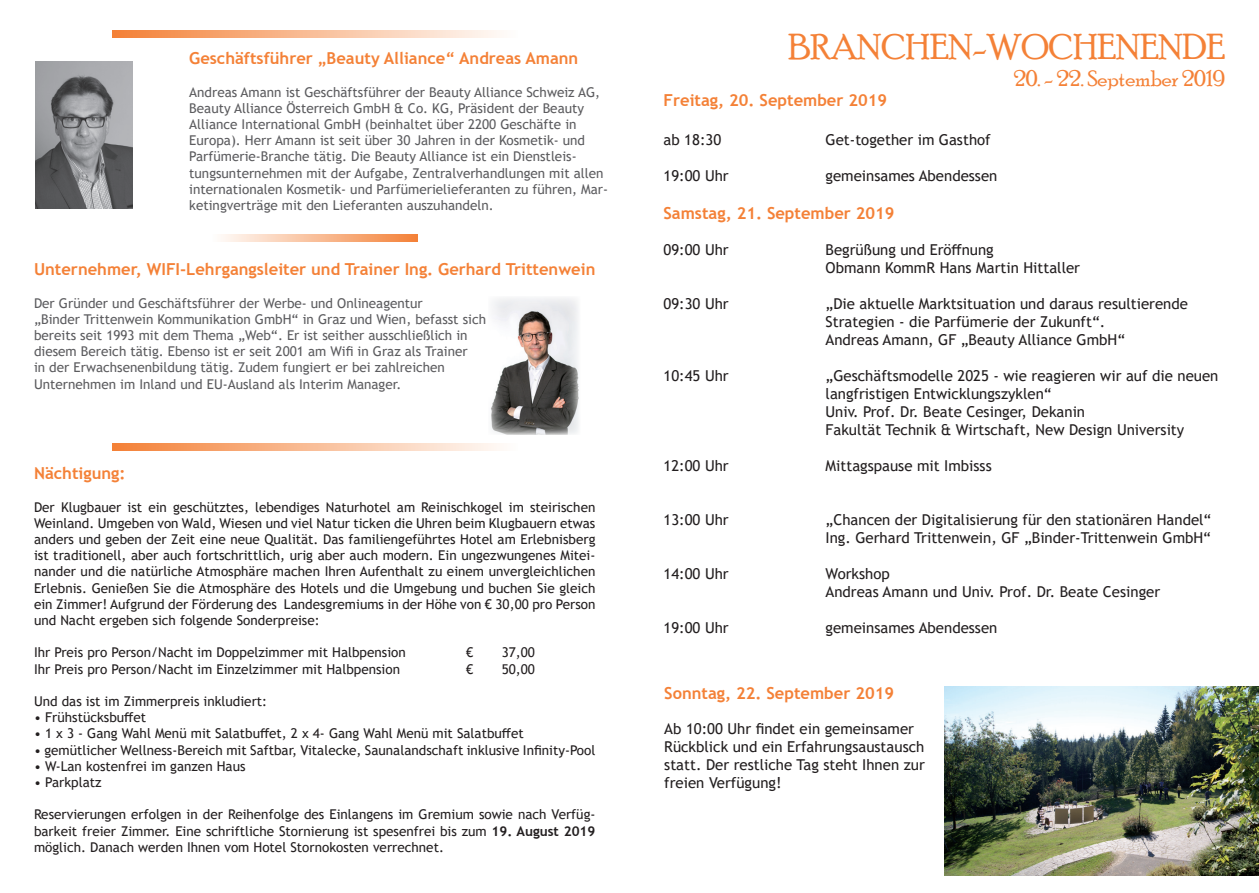
<style>
.page{position:relative;width:1259px;height:893px;background:#fff}
.page>*{position:absolute;margin:0;border:0;box-sizing:border-box;transform-origin:0 0}
.t1{font:36px "Poor Richard";color:#f48137}
.t2{font:22.5px "Poor Richard";color:#f48137}
.t3{font:700 16.5px "Trebuchet MS";color:#f48137}
.t4{font:15px/18px "Trebuchet MS";color:#231f20}
.t5{font:13.5px/16.2px "Trebuchet MS";color:#231f20;text-align:justify}
.t6{font:13.5px/16.2px "Trebuchet MS";color:#5c5c5f}
.s1{font-weight:700}
</style>
<div class="page">
<img style="left:944px;top:686px;width:315px;height:190px">
<img style="left:35px;top:62px;width:98px;height:146px">
<svg style="left:112px;top:443px;width:388px;height:8px;background:#f8bc95"></svg>
<svg style="left:112px;top:30px;width:388px;height:8px;background:#f8bc95"></svg>
<svg style="left:221px;top:234px;width:196px;height:8px;background:#f8bc96"></svg>
<img style="left:491px;top:298px;width:88px;height:137px">
<p class="t3" style="left:189px;top:48px;width:390px">Geschäftsführer „Beauty Alliance“ Andreas Amann</p>
<p class="t6" style="left:189px;top:84px;width:420px">Andreas Amann ist Geschäftsführer der Beauty Alliance Schweiz AG, Beauty Alliance Österreich GmbH &amp; Co. KG, Präsident der Beauty Alliance International GmbH (beinhaltet über 2200 Geschäfte in Europa). Herr Amann ist seit über 30 Jahren in der Kosmetik- und Parfümerie-Branche tätig. Die Beauty Alliance ist ein Dienstleis&shy;tungsunternehmen mit der Aufgabe, Zentralverhandlungen mit allen internationalen Kosmetik- und Parfümerielieferanten zu führen, Mar&shy;ketingverträge mit den Lieferanten auszuhandeln.</p>
<p class="t3" style="left:34px;top:259px;width:563px">Unternehmer, WIFI-Lehrgangsleiter und Trainer Ing. Gerhard Trittenwein</p>
<p class="t6" style="left:34px;top:295px;width:453px">Der Gründer und Geschäftsführer der Werbe- und Onlineagentur<br>„Binder Trittenwein Kommunikation GmbH“ in Graz und Wien, befasst sich bereits seit 1993 mit dem Thema „Web“. Er ist seither ausschließlich in diesem Bereich tätig. Ebenso ist er seit 2001 am Wifi in Graz als Trainer<br>in der Erwachsenenbildung tätig. Zudem fungiert er bei zahlreichen Unternehmen im Inland und EU-Ausland als Interim Manager.</p>
<p class="t3" style="left:34px;top:463px;width:93px">Nächtigung:</p>
<p class="t5" style="left:34px;top:499px;width:563px">Der Klugbauer ist ein geschütztes, lebendiges Naturhotel am Reinischkogel im steirischen Weinland. Umgeben von Wald, Wiesen und viel Natur ticken die Uhren beim Klugbauern etwas anders und geben der Zeit eine neue Qualität. Das familiengeführtes Hotel am Erlebnisberg ist traditionell, aber auch fortschrittlich, urig aber auch modern. Ein ungezwungenes Mitei&shy;nander und die natürliche Atmosphäre machen Ihren Aufenthalt zu einem unvergleichlichen Erlebnis. Genießen Sie die Atmosphäre des Hotels und die Umgebung und buchen Sie gleich ein Zimmer! Aufgrund der Förderung des Landesgremiums in der Höhe von € 30,00 pro Person und Nacht ergeben sich folgende Sonderpreise:</p>
<p class="t5" style="left:34px;top:644px;width:373px">Ihr Preis pro Person/Nacht im Doppelzimmer mit Halbpension</p>
<p class="t5" style="left:466px;top:644px;width:9px">€</p>
<p class="t5" style="left:502px;top:644px;width:35px">37,00</p>
<p class="t5" style="left:34px;top:661px;width:367px">Ihr Preis pro Person/Nacht im Einzelzimmer mit Halbpension</p>
<p class="t5" style="left:466px;top:661px;width:9px">€</p>
<p class="t5" style="left:502px;top:661px;width:35px">50,00</p>
<p class="t5" style="left:34px;top:693px;width:235px">Und das ist im Zimmerpreis inkludiert:</p>
<p class="t5" style="left:34px;top:709px;width:113px">• Frühstücksbuffet</p>
<p class="t5" style="left:34px;top:725px;width:491px">• 1 x 3 - Gang Wahl Menü mit Salatbuffet, 2 x 4- Gang Wahl Menü mit Salatbuffet</p>
<p class="t5" style="left:34px;top:742px;width:563px">• gemütlicher Wellness-Bereich mit Saftbar, Vitalecke, Saunalandschaft inklusive Infinity-Pool</p>
<p class="t5" style="left:34px;top:758px;width:213px">• W-Lan kostenfrei im ganzen Haus</p>
<p class="t5" style="left:34px;top:774px;width:69px">• Parkplatz</p>
<p class="t5" style="left:34px;top:806px;width:563px">Reservierungen erfolgen in der Reihenfolge des Einlangens im Gremium sowie nach Verfüg&shy;barkeit freier Zimmer. Eine schriftliche Stornierung ist spesenfrei bis zum <span class="s1">19. August 2019 </span>möglich. Danach werden Ihnen vom Hotel Stornokosten verrechnet.</p>
<h1 class="t1" style="left:788px;top:26px;width:438px">BRANCHEN-WOCHENENDE</h1>
<h2 class="t2" style="left:1013px;top:66px;width:213px">20. - 22. September 2019</h2>
<p class="t3" style="left:663px;top:90px;width:225px">Freitag, 20. September 2019</p>
<p class="t4" style="left:663px;top:131px;width:59px">ab 18:30</p>
<p class="t4" style="left:825px;top:131px;width:167px">Get-together im Gasthof</p>
<p class="t4" style="left:663px;top:167px;width:67px">19:00 Uhr</p>
<p class="t4" style="left:825px;top:167px;width:173px">gemeinsames Abendessen</p>
<p class="t3" style="left:663px;top:203px;width:233px">Samstag, 21. September 2019</p>
<p class="t4" style="left:663px;top:241px;width:67px">09:00 Uhr</p>
<p class="t4" style="left:825px;top:241px;width:256px">Begrüßung und Eröffnung<br>Obmann KommR Hans Martin Hittaller</p>
<p class="t4" style="left:663px;top:295px;width:67px">09:30 Uhr</p>
<p class="t4" style="left:825px;top:295px;width:364px">„Die aktuelle Marktsituation und daraus resultierende<br>Strategien - die Parfümerie der Zukunft“.<br>Andreas Amann, GF „Beauty Alliance GmbH“</p>
<p class="t4" style="left:663px;top:367px;width:67px">10:45 Uhr</p>
<p class="t4" style="left:825px;top:367px;width:394px">„Geschäftsmodelle 2025 - wie reagieren wir auf die neuen langfristigen Entwicklungszyklen“<br>Univ. Prof. Dr. Beate Cesinger, Dekanin<br>Fakultät Technik &amp; Wirtschaft, New Design University</p>
<p class="t4" style="left:663px;top:457px;width:67px">12:00 Uhr</p>
<p class="t4" style="left:825px;top:457px;width:168px">Mittagspause mit Imbisss</p>
<p class="t4" style="left:663px;top:511px;width:67px">13:00 Uhr</p>
<p class="t4" style="left:825px;top:511px;width:387px">„Chancen der Digitalisierung für den stationären Handel“<br>Ing. Gerhard Trittenwein, GF „Binder-Trittenwein GmbH“</p>
<p class="t4" style="left:663px;top:565px;width:67px">14:00 Uhr</p>
<p class="t4" style="left:825px;top:565px;width:336px">Workshop<br>Andreas Amann und Univ. Prof. Dr. Beate Cesinger</p>
<p class="t4" style="left:663px;top:619px;width:67px">19:00 Uhr</p>
<p class="t4" style="left:825px;top:619px;width:173px">gemeinsames Abendessen</p>
<p class="t3" style="left:664px;top:683px;width:231px">Sonntag, 22. September 2019</p>
<p class="t4" style="left:664px;top:719px;width:262px">Ab 10:00 Uhr findet ein gemeinsamer Rückblick und ein Erfahrungsaustausch statt. Der restliche Tag steht Ihnen zur freien Verfügung!</p>
</div>
